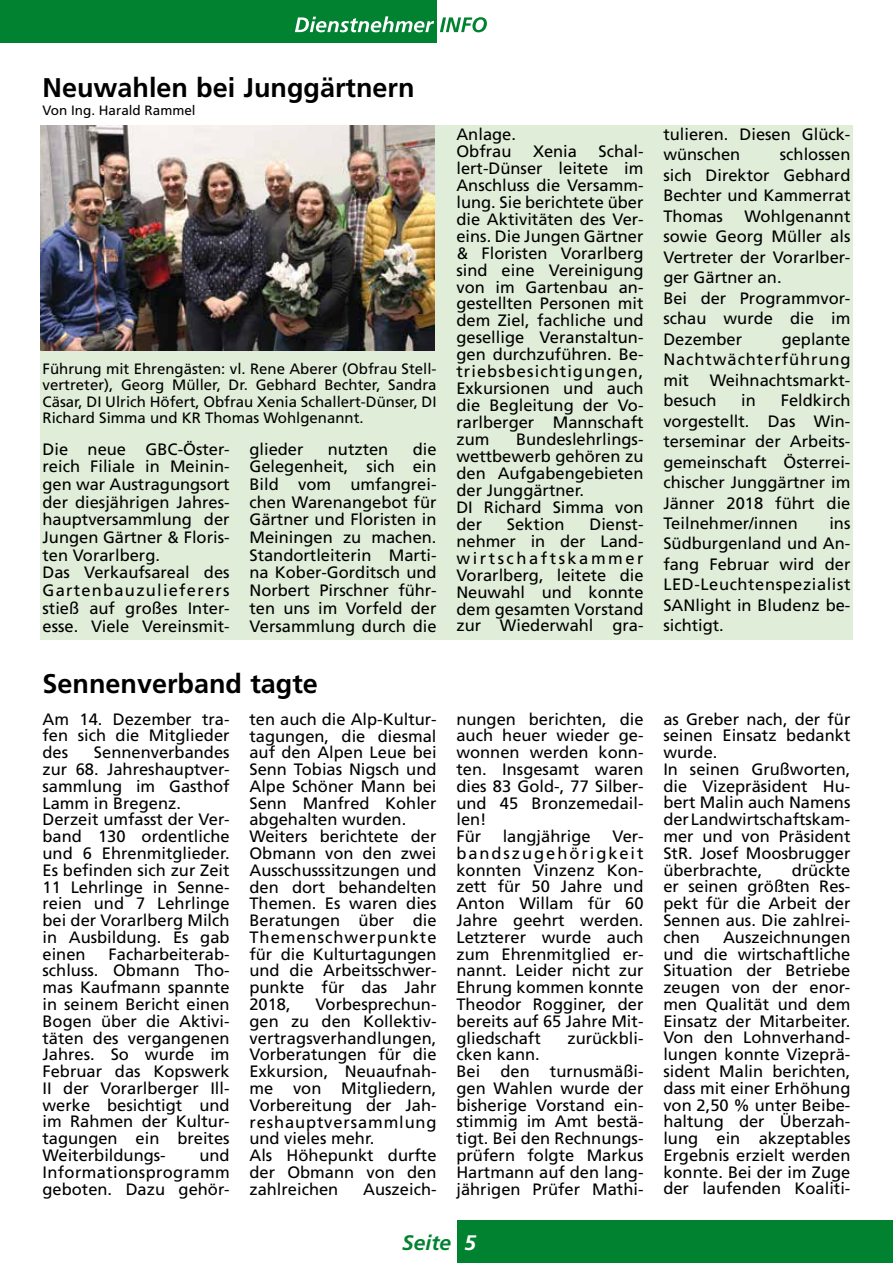
<style>
.page{position:relative;width:893px;height:1263px;background:#fff}
.page>*{position:absolute;margin:0;border:0;box-sizing:border-box;transform-origin:0 0}
.t1{font:700 27px "Frutiger LT";color:#000}
.t2{font:italic 700 21px "Frutiger LT";color:#008231}
.t3{font:16.5px/16.8px "Frutiger LT";color:#000;text-align:justify}
.t4{font:15px/16.5px "Frutiger LT";color:#000;text-align:justify}
.t5{font:13.5px "Frutiger LT";color:#000}
.s1{color:#fff}
</style>
<div class="page">
<div style="left:40px;top:125px;width:813px;height:515px;background:#e0edd9"></div>
<div style="left:457px;top:1220px;width:436px;height:43px;background:#008231"></div>
<div style="left:0;top:0;width:437px;height:43px;background:#008231"></div>
<svg style="left:440px;top:17px;width:47px;height:15px"></svg>
<svg style="left:295px;top:16px;width:139px;height:16px"></svg>
<img style="left:40px;top:125px;width:394px;height:226px">
<h1 class="t1" style="left:43px;top:72px;width:374px">Neuwahlen bei Junggärtnern</h1>
<p class="t5" style="left:43px;top:102px;width:155px">Von Ing. Harald Rammel</p>
<p class="t4" style="left:43px;top:360px;width:396px">Führung mit Ehrengästen: vl. Rene Aberer (Obfrau Stell&shy;vertreter), Georg Müller, Dr. Gebhard Bechter, Sandra Cäsar, DI Ulrich Höfert, Obfrau Xenia Schallert-Dünser, DI Richard Simma und KR Thomas Wohlgenannt.</p>
<p class="t3" style="left:43px;top:440px;width:189px;line-height:17.7px;text-align:left">Die neue GBC-Öster&shy;reich Filiale in Meinin&shy;gen war Austragungsort der diesjährigen Jahres&shy;hauptversammlung der<br>Jungen Gärtner &amp; Floris&shy;ten Vorarlberg.<br>Das Verkaufsareal des<br>Gartenbauzulieferers stieß auf großes Inter&shy;esse. Viele Vereinsmit-</p>
<p class="t3" style="left:249px;top:440px;width:189px;line-height:17.7px;text-indent:163px">die Gelegenheit, sich ein Bild vom umfangrei&shy;chen Warenangebot für Gärtner und Floristen in Meiningen zu machen.<br>Standortleiterin Marti&shy;na Kober-Gorditsch und Norbert Pirschner führ&shy;ten uns im Vorfeld der Versammlung durch die</p>
<p class="t3" style="left:249px;top:441px;width:56px">glieder</p>
<p class="t3" style="left:328px;top:441px;width:62px">nutzten</p>
<h1 class="t1" style="left:43px;top:668px;width:277px">Sennenverband tagte</h1>
<p class="t3" style="left:43px;top:711px;width:189px">Am 14. Dezember tra&shy;fen sich die Mitglieder des</p>
<p class="t3" style="left:43px;top:744px;width:189px;text-align:left;text-indent:51px">Sennenverbandes zur 68. Jahreshauptver&shy;sammlung im Gasthof<br>Lamm in Bregenz.<br>Derzeit umfasst der Ver&shy;band 130 ordentliche und 6 Ehrenmitglieder.<br>Es befinden sich zur Zeit<br>11 Lehrlinge in Senne&shy;reien und 7 Lehrlinge bei der Vorarlberg Milch in Ausbildung. Es gab einen</p>
<p class="t3" style="left:43px;top:945px;width:189px;text-indent:66px">Facharbeiterab&shy;schluss. Obmann Tho&shy;mas Kaufmann spannte in seinem Bericht einen Bogen über die Aktivi&shy;täten des vergangenen Jahres. So wurde im Februar das Kopswerk II der Vorarlberger Ill&shy;werke besichtigt und im Rahmen der Kultur&shy;tagungen ein breites Weiterbildungs-</p>
<p class="t3" style="left:43px;top:1147px;width:189px;text-indent:157px">und Informationsprogramm geboten. Dazu gehör-</p>
<p class="t3" style="left:249px;top:711px;width:189px;text-align:left">ten auch die Alp-Kultur&shy;tagungen, die diesmal auf den Alpen Leue bei<br>Senn Tobias Nigsch und<br>Alpe Schöner Mann bei<br>Senn Manfred Kohler abgehalten wurden.<br>Weiters berichtete der<br>Obmann von den zwei<br>Ausschusssitzungen und den dort behandelten<br>Themen. Es waren dies<br>Beratungen über die<br>Themenschwerpunkte für die Kulturtagungen und die Arbeitsschwer&shy;punkte für das Jahr<br>2018,</p>
<p class="t3" style="left:249px;top:996px;width:189px;text-align:left;text-indent:66px">Vorbesprechun&shy;gen zu den Kollektiv&shy;vertragsverhandlungen,<br>Vorberatungen für die<br>Exkursion, Neuaufnah&shy;me von Mitgliedern,<br>Vorbereitung der Jah&shy;reshauptversammlung und vieles mehr.<br>Als Höhepunkt durfte der Obmann von den zahlreichen</p>
<p class="t3" style="left:363px;top:1180px;width:75px">Auszeich-</p>
<p class="t3" style="left:456px;top:126px;width:61px">Anlage.<br>Obfrau</p>
<p class="t3" style="left:456px;top:143px;width:189px;text-indent:142px">Schal&shy;lert-Dünser leitete im Anschluss die Versamm&shy;lung. Sie berichtete über die Aktivitäten des Ver&shy;eins. Die Jungen Gärtner &amp; Floristen Vorarlberg sind eine Vereinigung von im Gartenbau an&shy;gestellten Personen mit dem Ziel, fachliche und gesellige Veranstaltun&shy;gen durchzuführen. Be&shy;triebsbesichtigungen, Exkursionen und auch die Begleitung der Vo&shy;rarlberger Mannschaft zum</p>
<p class="t3" style="left:533px;top:143px;width:46px">Xenia</p>
<p class="t3" style="left:456px;top:431px;width:189px;text-align:left;text-indent:60px">Bundeslehrlings&shy;wettbewerb gehören zu den Aufgabengebieten der Junggärtner.<br>DI Richard Simma von der</p>
<p class="t3" style="left:507px;top:516px;width:59px">Sektion</p>
<p class="t3" style="left:456px;top:516px;width:189px;text-indent:133px">Dienst&shy;nehmer in der Land&shy;wirtschaftskammer Vorarlberg, leitete die Neuwahl und konnte dem gesamten Vorstand zur Wiederwahl gra-</p>
<p class="t3" style="left:456px;top:711px;width:189px;text-align:left">nungen berichten, die auch heuer wieder ge&shy;wonnen werden konn&shy;ten. Insgesamt waren dies 83 Gold-, 77 Silber&shy;und 45 Bronzemedail&shy;len!<br>Für</p>
<p class="t3" style="left:503px;top:828px;width:90px">langjährige</p>
<p class="t3" style="left:456px;top:828px;width:189px;text-indent:156px">Ver&shy;bandszugehörigkeit konnten Vinzenz Kon&shy;zett für 50 Jahre und Anton Willam für 60<br>Jahre geehrt werden.<br>Letzterer wurde auch zum Ehrenmitglied er&shy;nannt. Leider nicht zur Ehrung kommen konnte Theodor Rogginer, der bereits auf 65 Jahre Mit&shy;gliedschaft</p>
<p class="t3" style="left:567px;top:1029px;width:78px">zurückbli-</p>
<p class="t3" style="left:456px;top:1046px;width:189px;text-align:left">cken kann.<br>Bei den turnusmäßi&shy;gen Wahlen wurde der bisherige Vorstand ein&shy;stimmig im Amt bestä&shy;tigt. Bei den Rechnungs&shy;prüfern folgte Markus<br>Hartmann auf den lang&shy;jährigen Prüfer Mathi-</p>
<p class="t2" style="left:402px;top:1230px;width:75px">Seite <span class="s1">5</span></p>
<p class="t3" style="left:663px;top:124px;width:189px;line-height:20.5px">tulieren. Diesen Glück&shy;wünschen</p>
<p class="t3" style="left:663px;top:144px;width:189px;line-height:20.5px;text-indent:117px">schlossen sich Direktor Gebhard Bechter und Kammerrat Thomas</p>
<p class="t3" style="left:663px;top:206px;width:189px;line-height:20.5px;text-align:left;text-indent:81px">Wohlgenannt sowie Georg Müller als<br>Vertreter der Vorarlber&shy;ger Gärtner an.<br>Bei der Programmvor&shy;schau wurde die im<br>Dezember</p>
<p class="t3" style="left:663px;top:329px;width:189px;line-height:20.5px;text-indent:118px">geplante Nachtwächterführung mit</p>
<p class="t3" style="left:663px;top:370px;width:189px;line-height:20.5px;text-indent:46px">Weihnachtsmarkt&shy;besuch</p>
<p class="t3" style="left:663px;top:390px;width:189px;line-height:20.5px;text-indent:117px">Feldkirch vorgestellt. Das Win&shy;terseminar der Arbeits&shy;gemeinschaft Österrei&shy;chischer Junggärtner im Jänner 2018 führt die Teilnehmer/innen</p>
<p class="t3" style="left:741px;top:392px;width:16px">in</p>
<p class="t3" style="left:663px;top:513px;width:189px;line-height:20.5px;text-indent:166px">ins Südburgenland und An&shy;fang Februar wird der LED-Leuchtenspezialist SANlight in Bludenz be&shy;sichtigt.</p>
<p class="t3" style="left:663px;top:710px;width:189px;text-align:left">as Greber nach, der für seinen Einsatz bedankt wurde.<br>In seinen Grußworten, die Vizepräsident Hu&shy;bert Malin auch Namens der Landwirtschaftskam&shy;mer und von Präsident<br>StR. Josef Moosbrugger überbrachte,</p>
<p class="t3" style="left:663px;top:861px;width:189px;text-indent:128px">drückte er seinen größten Res&shy;pekt für die Arbeit der Sennen aus. Die zahlrei&shy;chen</p>
<p class="t3" style="left:663px;top:929px;width:189px;text-indent:60px">Auszeichnungen und die wirtschaftliche Situation der Betriebe zeugen von der enor&shy;men Qualität und dem Einsatz der Mitarbeiter.<br>Von den Lohnverhand&shy;lungen konnte Vizeprä&shy;sident Malin berichten, dass mit einer Erhöhung von 2,50 % unter Beibe&shy;haltung der Überzah&shy;lung ein akzeptables Ergebnis erzielt werden konnte. Bei der im Zuge der laufenden Koaliti-</p>
</div>
